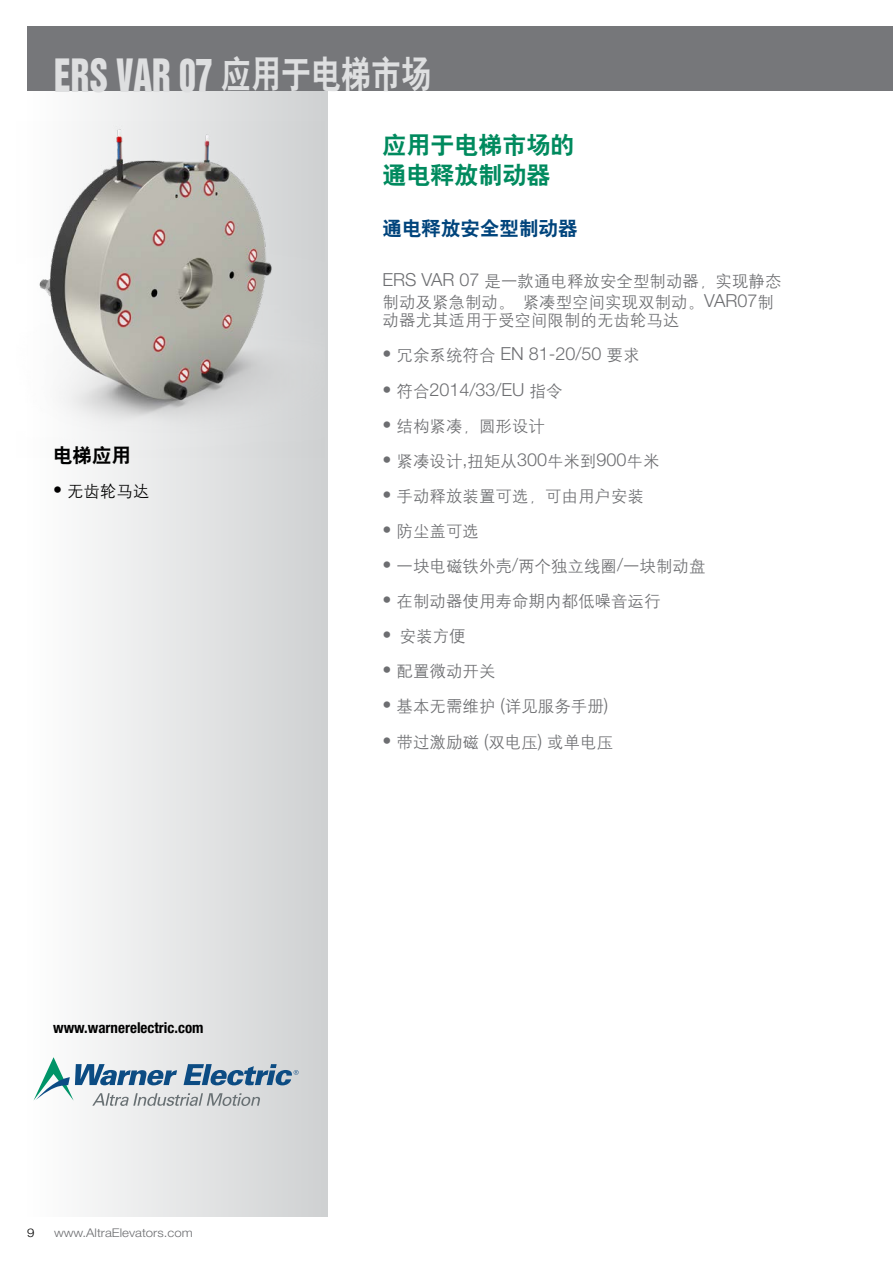
<style>
.page{position:relative;width:893px;height:1263px;background:#fff}
.page>*{position:absolute;margin:0;border:0;box-sizing:border-box;transform-origin:0 0}
.t1{font:42px "Helvetica Inserat LT Std";color:#dedfe0;scale:.8 1}
.t2{font:24px "H Yb 2 gj";color:#008a5e}
.t3{font:19.5px "H Yb 2 gj";color:#00447c}
.t4{font:19.5px "H Yb 2 gj";color:#000}
.t5{font:300 18px "Helvetica Neue LT Std";color:#6d6e71}
.t6{font:16.5px/21.6px "H Yg 2 gj";color:#6d6e71}
.t7{font:16.5px "H Yg 2 gj";color:#000}
.t8{font:700 condensed 15px "Helvetica Neue LT Std";color:#000}
.t9{font:300 12px "Helvetica Neue LT Std";color:#6d6e71;scale:1.1 1}
.t10{font:300 12px "Helvetica Neue LT Std";color:#000;scale:1.1 1}
.s1{font-family:"Helvetica Neue LT Std";font-weight:300;font-size:18px}
.s2{font-family:"H Yg 2 gj";font-weight:400;font-size:16.5px}
</style>
<div class="page">
<div style="left:27px;top:80px;width:300px;height:1137px;background:linear-gradient(to right,#fefefe,#cfd1d2)"></div>
<div style="left:27px;top:27px;width:866px;height:64px;background:#76777a"></div>
<img style="left:27px;top:122px;width:297px;height:336px">
<svg style="left:34px;top:1057px;width:265px;height:49px"></svg>
<p class="t1" style="left:54px;top:51px;width:473px">ERS VAR 07 <sup>应用于电梯市场</sup></p>
<p class="t4" style="left:53px;top:446px;width:79px">电梯应用</p>
<p class="t7" style="left:53px;top:483px;width:98px"><span class="s1">•</span> 无齿轮马达</p>
<p class="t8" style="left:53px;top:1018px;width:152px">www.warnerelectric.com</p>
<p class="t10" style="left:27px;top:1226px;width:8px">9</p>
<p class="t9" style="left:54px;top:1226px;width:128px">www.AltraElevators.com</p>
<p class="t2" style="left:382px;top:133px;width:193px">应用于电梯市场的</p>
<p class="t2" style="left:382px;top:163px;width:169px">通电释放制动器</p>
<p class="t3" style="left:382px;top:218px;width:196px">通电释放安全型制动器</p>
<p class="t6" style="left:382px;top:270px;width:401px"><span class="s1">ERS VAR 07</span> 是一款通电释放安全型制动器，实现静态制动及紧急制动。 紧凑型空间实现双制动。<span class="s1">VAR07</span>制</p>
<p class="t6" style="left:382px;top:310px;width:298px">动器尤其适用于受空间限制的无齿轮马达</p>
<p class="t5" style="left:382px;top:343px;width:259px">• <span class="s2">冗余系统符合</span> EN 81-20/50 <span class="s2">要求</span></p>
<p class="t5" style="left:382px;top:378px;width:182px">• <span class="s2">符合</span>2014/33/EU <span class="s2">指令</span></p>
<p class="t6" style="left:382px;top:415px;width:164px"><span class="s1">•</span> 结构紧凑，圆形设计</p>
<p class="t6" style="left:382px;top:450px;width:279px"><span class="s1">•</span> 紧凑设计<span class="s1">,</span>扭矩从<span class="s1">300</span>牛米到<span class="s1">900</span>牛米</p>
<p class="t6" style="left:382px;top:485px;width:263px"><span class="s1">•</span> 手动释放装置可选，可由用户安装</p>
<p class="t6" style="left:382px;top:520px;width:98px"><span class="s1">•</span> 防尘盖可选</p>
<p class="t6" style="left:382px;top:555px;width:324px"><span class="s1">•</span> 一块电磁铁外壳<span class="s1">/</span>两个独立线圈<span class="s1">/</span>一块制动盘</p>
<p class="t6" style="left:382px;top:590px;width:280px"><span class="s1">•</span> 在制动器使用寿命期内都低噪音运行</p>
<p class="t6" style="left:382px;top:625px;width:85px"><span class="s1">•</span> 安装方便</p>
<p class="t6" style="left:382px;top:661px;width:115px"><span class="s1">•</span> 配置微动开关</p>
<p class="t6" style="left:382px;top:696px;width:227px"><span class="s1">•</span> 基本无需维护 <span class="s1">(</span>详见服务手册<span class="s1">)</span></p>
<p class="t6" style="left:382px;top:731px;width:232px"><span class="s1">•</span> 带过激励磁 <span class="s1">(</span>双电压<span class="s1">)</span> 或单电压</p>
</div>
